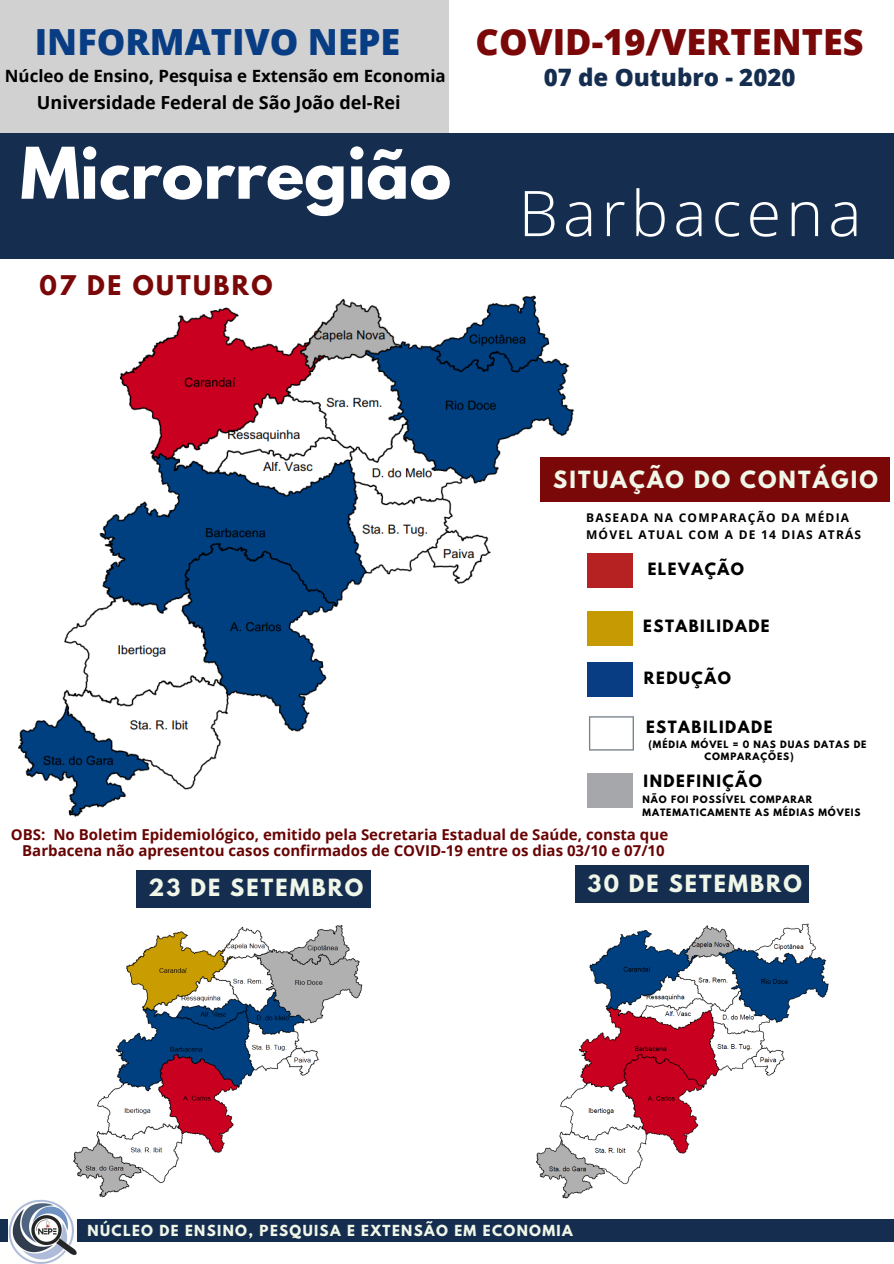
<style>
.page{position:relative;width:894px;height:1264px;background:#fff}
.page>*{position:absolute;margin:0;border:0;box-sizing:border-box;transform-origin:0 0}
.t1{font:700 63px "League Spartan";color:#fff}
.t2{font:300 63px "Open Sans";letter-spacing:.08em;color:#fff}
.t3{font:800 36px "Open Sans";color:#7b0808}
.t4{font:800 36px "Open Sans";color:#083d84}
.t5{font:800 24px "Open Sans";color:#152e4f}
.t6{font:700 24px "League Spartan";letter-spacing:.1em;color:#7b0808}
.t7{font:700 21px "League Spartan";letter-spacing:.1em;color:#f0f6e8}
.t8{font:700 18px "Open Sans";color:#000}
.t9{font:700 16.95px "Open Sans";color:#000}
.t10{font:700 15px/17px "Open Sans";color:#690404;text-align:center}
.t11{font:700 15px "League Spartan";letter-spacing:.1em;color:#000}
.t12{font:700 13.5px "League Spartan";letter-spacing:.1em;color:#f0f6e8}
.t13{font:700 12px/16.4px "Open Sans";letter-spacing:.1em;color:#000}
.t14{font:700 9px/12.5px "League Spartan";letter-spacing:.1em;color:#000}
</style>
<div class="page">
<div style="left:0;top:0;width:449px;height:184px;background:#d1d1d1"></div>
<div style="left:0;top:133px;width:893px;height:125px;background:#152e4f"></div>
<div style="left:0;top:1219px;width:893px;height:22px;background:#152e4f"></div>
<img style="left:9px;top:1199px;width:67px;height:64px">
<img style="left:73px;top:925px;width:290px;height:273px">
<img style="left:536px;top:923px;width:293px;height:276px">
<img style="left:18px;top:295px;width:558px;height:522px">
<div style="left:540px;top:457px;width:349px;height:44px;background:#7b0808"></div>
<div style="left:575px;top:865px;width:233px;height:37px;background:#152e4f"></div>
<div style="left:137px;top:870px;width:233px;height:37px;background:#152e4f"></div>
<div style="left:587px;top:554px;width:45px;height:34px;background:#b62121"></div>
<div style="left:587px;top:611px;width:45px;height:34px;background:#c69a02"></div>
<div style="left:587px;top:662px;width:45px;height:34px;background:#083d84"></div>
<svg style="left:589px;top:716px;width:44px;height:34px"></svg>
<div style="left:587px;top:773px;width:45px;height:34px;background:#a5a7aa"></div>
<h2 class="t4" style="left:35px;top:17px;width:367px">INFORMATIVO NEPE</h2>
<p class="t8" style="left:37px;top:90px;width:365px">Universidade Federal de São João del-Rei</p>
<p class="t9" style="left:5px;top:64px;width:442px">Núcleo de Ensino, Pesquisa e Extensão em Economia</p>
<h1 class="t1" style="left:20px;top:142px;width:432px">Microrregião</h1>
<h3 class="t6" style="left:39px;top:273px;width:234px">07 DE OUTUBRO</h3>
<h2 class="t3" style="left:475px;top:17px;width:389px">COVID-19/VERTENTES</h2>
<h3 class="t5" style="left:543px;top:61px;width:253px">07 de Outubro - 2020</h3>
<h1 class="t2" style="left:518px;top:169px;width:344px">Barbacena</h1>
<h3 class="t7" style="left:553px;top:469px;width:326px">SITUAÇÃO DO CONTÁGIO</h3>
<p class="t13" style="left:586px;top:509px;width:276px">BASEADA NA COMPARAÇÃO DA MÉDIA<br>MÓVEL ATUAL COM A DE 14 DIAS ATRÁS</p>
<p class="t11" style="left:647px;top:561px;width:98px">ELEVAÇÃO</p>
<p class="t11" style="left:643px;top:618px;width:128px">ESTABILIDADE</p>
<p class="t11" style="left:643px;top:670px;width:88px">REDUÇÃO</p>
<p class="t11" style="left:645px;top:720px;width:128px">ESTABILIDADE</p>
<p class="t14" style="left:704px;top:739px;width:163px;text-indent:-56px">(MÉDIA MÓVEL = 0 NAS DUAS DATAS DE<br>COMPARAÇÕES)</p>
<p class="t11" style="left:643px;top:773px;width:120px">INDEFINIÇÃO</p>
<p class="t14" style="left:642px;top:794px;width:219px">NÃO FOI POSSÍVEL COMPARAR<br>MATEMATICAMENTE AS MÉDIAS MÓVEIS</p>
<p class="t10" style="left:11px;top:825px;width:658px">OBS: No Boletim Epidemiológico, emitido pela Secretaria Estadual de Saúde, consta que<br>Barbacena não apresentou casos confirmados de COVID-19 entre os dias 03/10 e 07/10</p>
<h3 class="t7" style="left:148px;top:877px;width:216px">23 DE SETEMBRO</h3>
<h3 class="t7" style="left:587px;top:873px;width:216px">30 DE SETEMBRO</h3>
<p class="t12" style="left:88px;top:1223px;width:486px">NÚCLEO DE ENSINO, PESQUISA E EXTENSÃO EM ECONOMIA</p>
</div>
